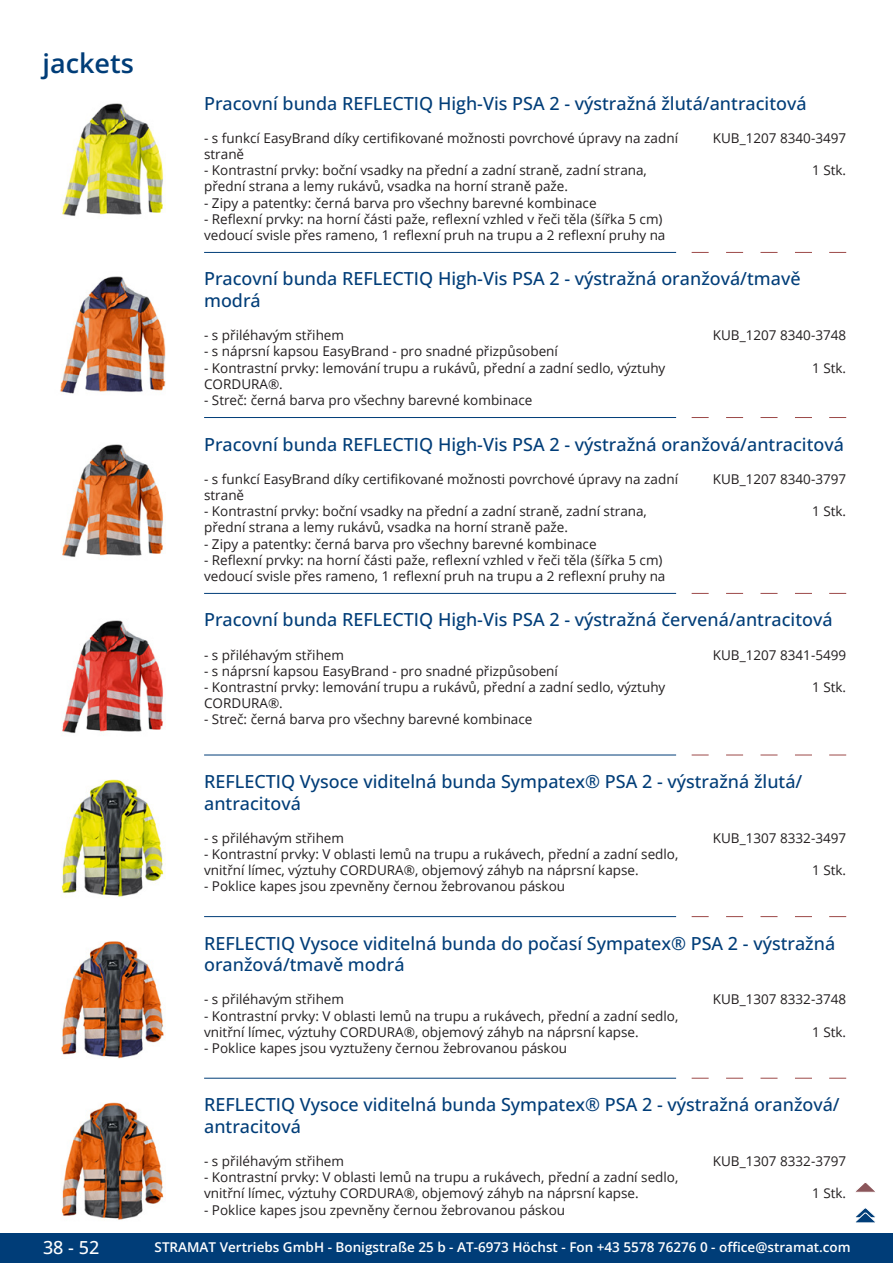
<style>
.page{position:relative;width:893px;height:1263px;background:#fff}
.page>*{position:absolute;margin:0;border:0;box-sizing:border-box;transform-origin:0 0}
.GruppeName{font:600 27px "Open Sans";color:#003d78}
.ArtikelName{font:500 18px/21.6px "Open Sans";color:#003d78}
.t1{font:500 18px "Open Sans";color:#fff}
.Beschreibung{font:13.5px/16.2px "Open Sans";color:#231f20}
.ArtikelNummer{font:13.5px "Open Sans";color:#231f20}
.t2{font:600 13.5px "Open Sans";color:#fff}
</style>
<div class="page">
<div style="left:0;top:1233px;width:893px;height:30px;background:#003d78"></div>
<img style="left:62px;top:103px;width:101px;height:113px">
<img style="left:60px;top:276px;width:106px;height:118px">
<svg style="left:692px;top:252px;width:17px;height:1px"></svg>
<svg style="left:726px;top:252px;width:17px;height:1px"></svg>
<svg style="left:760px;top:252px;width:17px;height:1px"></svg>
<svg style="left:795px;top:252px;width:17px;height:1px"></svg>
<svg style="left:829px;top:252px;width:17px;height:1px"></svg>
<hr style="left:204px;top:252px;width:472px;height:1px;background:#003d78">
<img style="left:62px;top:444px;width:102px;height:113px">
<svg style="left:692px;top:417px;width:17px;height:1px"></svg>
<svg style="left:726px;top:417px;width:17px;height:1px"></svg>
<svg style="left:760px;top:417px;width:17px;height:1px"></svg>
<svg style="left:795px;top:417px;width:17px;height:1px"></svg>
<svg style="left:829px;top:417px;width:17px;height:1px"></svg>
<hr style="left:204px;top:417px;width:472px;height:1px;background:#003d78">
<img style="left:62px;top:620px;width:102px;height:113px">
<svg style="left:692px;top:593px;width:17px;height:1px"></svg>
<svg style="left:726px;top:593px;width:17px;height:1px"></svg>
<svg style="left:760px;top:593px;width:17px;height:1px"></svg>
<svg style="left:795px;top:593px;width:17px;height:1px"></svg>
<svg style="left:829px;top:593px;width:17px;height:1px"></svg>
<hr style="left:204px;top:593px;width:472px;height:1px;background:#003d78">
<img style="left:61px;top:779px;width:103px;height:118px">
<svg style="left:692px;top:755px;width:17px;height:1px"></svg>
<svg style="left:726px;top:755px;width:17px;height:1px"></svg>
<svg style="left:760px;top:755px;width:17px;height:1px"></svg>
<svg style="left:795px;top:755px;width:17px;height:1px"></svg>
<svg style="left:829px;top:755px;width:17px;height:1px"></svg>
<hr style="left:204px;top:755px;width:472px;height:1px;background:#003d78">
<img style="left:61px;top:941px;width:103px;height:118px">
<svg style="left:692px;top:916px;width:17px;height:1px"></svg>
<svg style="left:726px;top:916px;width:17px;height:1px"></svg>
<svg style="left:760px;top:916px;width:17px;height:1px"></svg>
<svg style="left:795px;top:916px;width:17px;height:1px"></svg>
<svg style="left:829px;top:916px;width:17px;height:1px"></svg>
<hr style="left:204px;top:916px;width:472px;height:1px;background:#003d78">
<img style="left:61px;top:1102px;width:103px;height:118px">
<svg style="left:692px;top:1078px;width:17px;height:1px"></svg>
<svg style="left:726px;top:1078px;width:17px;height:1px"></svg>
<svg style="left:760px;top:1078px;width:17px;height:1px"></svg>
<svg style="left:795px;top:1078px;width:17px;height:1px"></svg>
<svg style="left:829px;top:1078px;width:17px;height:1px"></svg>
<hr style="left:204px;top:1078px;width:472px;height:1px;background:#003d78">
<svg style="left:856px;top:1183px;width:19px;height:9px"></svg>
<svg style="left:855px;top:1208px;width:21px;height:15px"></svg>
<p class="GruppeName" style="left:43px;top:44px;width:93px">jackets</p>
<p class="ArtikelName" style="left:204px;top:92px;width:604px">Pracovní bunda REFLECTIQ High-Vis PSA 2 - výstražná žlutá/antracitová</p>
<p class="Beschreibung" style="left:204px;top:129px;width:475px">- s funkcí EasyBrand díky certifikované možnosti povrchové úpravy na zadní straně</p>
<p class="Beschreibung" style="left:204px;top:162px;width:444px">- Kontrastní prvky: boční vsadky na přední a zadní straně, zadní strana, přední strana a lemy rukávů, vsadka na horní straně paže.</p>
<p class="Beschreibung" style="left:204px;top:194px;width:394px">- Zipy a patentky: černá barva pro všechny barevné kombinace</p>
<p class="Beschreibung" style="left:204px;top:210px;width:463px">- Reflexní prvky: na horní části paže, reflexní vzhled v řeči těla (šířka 5 cm) vedoucí svisle přes rameno, 1 reflexní pruh na trupu a 2 reflexní pruhy na</p>
<p class="ArtikelNummer" style="left:713px;top:128px;width:135px">KUB_1207 8340-3497</p>
<p class="ArtikelNummer" style="left:812px;top:161px;width:36px">1 Stk.</p>
<p class="ArtikelName" style="left:204px;top:268px;width:598px">Pracovní bunda REFLECTIQ High-Vis PSA 2 - výstražná oranžová/tmavě modrá</p>
<p class="Beschreibung" style="left:204px;top:327px;width:141px">- s přiléhavým střihem</p>
<p class="Beschreibung" style="left:204px;top:343px;width:355px">- s náprsní kapsou EasyBrand - pro snadné přizpůsobení</p>
<p class="Beschreibung" style="left:204px;top:359px;width:463px">- Kontrastní prvky: lemování trupu a rukávů, přední a zadní sedlo, výztuhy<br>CORDURA®.</p>
<p class="Beschreibung" style="left:204px;top:392px;width:330px">- Streč: černá barva pro všechny barevné kombinace</p>
<p class="ArtikelNummer" style="left:713px;top:326px;width:135px">KUB_1207 8340-3748</p>
<p class="ArtikelNummer" style="left:812px;top:358px;width:36px">1 Stk.</p>
<p class="ArtikelName" style="left:204px;top:433px;width:641px">Pracovní bunda REFLECTIQ High-Vis PSA 2 - výstražná oranžová/antracitová</p>
<p class="Beschreibung" style="left:204px;top:470px;width:475px">- s funkcí EasyBrand díky certifikované možnosti povrchové úpravy na zadní straně</p>
<p class="Beschreibung" style="left:204px;top:503px;width:444px">- Kontrastní prvky: boční vsadky na přední a zadní straně, zadní strana, přední strana a lemy rukávů, vsadka na horní straně paže.</p>
<p class="Beschreibung" style="left:204px;top:535px;width:394px">- Zipy a patentky: černá barva pro všechny barevné kombinace</p>
<p class="Beschreibung" style="left:204px;top:551px;width:463px">- Reflexní prvky: na horní části paže, reflexní vzhled v řeči těla (šířka 5 cm) vedoucí svisle přes rameno, 1 reflexní pruh na trupu a 2 reflexní pruhy na</p>
<p class="ArtikelNummer" style="left:713px;top:469px;width:135px">KUB_1207 8340-3797</p>
<p class="ArtikelNummer" style="left:812px;top:502px;width:36px">1 Stk.</p>
<p class="ArtikelName" style="left:204px;top:609px;width:630px">Pracovní bunda REFLECTIQ High-Vis PSA 2 - výstražná červená/antracitová</p>
<p class="Beschreibung" style="left:204px;top:646px;width:141px">- s přiléhavým střihem</p>
<p class="Beschreibung" style="left:204px;top:662px;width:355px">- s náprsní kapsou EasyBrand - pro snadné přizpůsobení</p>
<p class="Beschreibung" style="left:204px;top:679px;width:463px">- Kontrastní prvky: lemování trupu a rukávů, přední a zadní sedlo, výztuhy<br>CORDURA®.</p>
<p class="Beschreibung" style="left:204px;top:711px;width:330px">- Streč: černá barva pro všechny barevné kombinace</p>
<p class="ArtikelNummer" style="left:713px;top:645px;width:135px">KUB_1207 8341-5499</p>
<p class="ArtikelNummer" style="left:812px;top:678px;width:36px">1 Stk.</p>
<p class="ArtikelName" style="left:204px;top:770px;width:600px">REFLECTIQ Vysoce viditelná bunda Sympatex® PSA 2 - výstražná žlutá/ antracitová</p>
<p class="Beschreibung" style="left:204px;top:829px;width:141px">- s přiléhavým střihem</p>
<p class="Beschreibung" style="left:204px;top:846px;width:476px">- Kontrastní prvky: V oblasti lemů na trupu a rukávech, přední a zadní sedlo, vnitřní límec, výztuhy CORDURA®, objemový záhyb na náprsní kapse.</p>
<p class="Beschreibung" style="left:204px;top:878px;width:363px">- Poklice kapes jsou zpevněny černou žebrovanou páskou</p>
<p class="ArtikelNummer" style="left:713px;top:828px;width:135px">KUB_1307 8332-3497</p>
<p class="ArtikelNummer" style="left:812px;top:861px;width:36px">1 Stk.</p>
<p class="ArtikelName" style="left:204px;top:932px;width:633px">REFLECTIQ Vysoce viditelná bunda do počasí Sympatex® PSA 2 - výstražná oranžová/tmavě modrá</p>
<p class="Beschreibung" style="left:204px;top:991px;width:141px">- s přiléhavým střihem</p>
<p class="Beschreibung" style="left:204px;top:1007px;width:476px">- Kontrastní prvky: V oblasti lemů na trupu a rukávech, přední a zadní sedlo, vnitřní límec, výztuhy CORDURA®, objemový záhyb na náprsní kapse.</p>
<p class="Beschreibung" style="left:204px;top:1040px;width:365px">- Poklice kapes jsou vyztuženy černou žebrovanou páskou</p>
<p class="ArtikelNummer" style="left:713px;top:990px;width:135px">KUB_1307 8332-3748</p>
<p class="ArtikelNummer" style="left:812px;top:1022px;width:36px">1 Stk.</p>
<p class="ArtikelName" style="left:204px;top:1093px;width:637px">REFLECTIQ Vysoce viditelná bunda Sympatex® PSA 2 - výstražná oranžová/ antracitová</p>
<p class="Beschreibung" style="left:204px;top:1153px;width:141px">- s přiléhavým střihem</p>
<p class="Beschreibung" style="left:204px;top:1169px;width:476px">- Kontrastní prvky: V oblasti lemů na trupu a rukávech, přední a zadní sedlo, vnitřní límec, výztuhy CORDURA®, objemový záhyb na náprsní kapse.</p>
<p class="Beschreibung" style="left:204px;top:1201px;width:363px">- Poklice kapes jsou zpevněny černou žebrovanou páskou</p>
<p class="ArtikelNummer" style="left:713px;top:1152px;width:135px">KUB_1307 8332-3797</p>
<p class="ArtikelNummer" style="left:812px;top:1184px;width:36px">1 Stk.</p>
<h2 class="t1" style="left:43px;top:1234px;width:58px">38 - 52</h2>
<p class="t2" style="left:155px;top:1238px;width:698px">STRAMAT Vertriebs GmbH - Bonigstraße 25 b - AT-6973 Höchst - Fon +43 5578 76276 0 - office@stramat.com</p>
</div>
